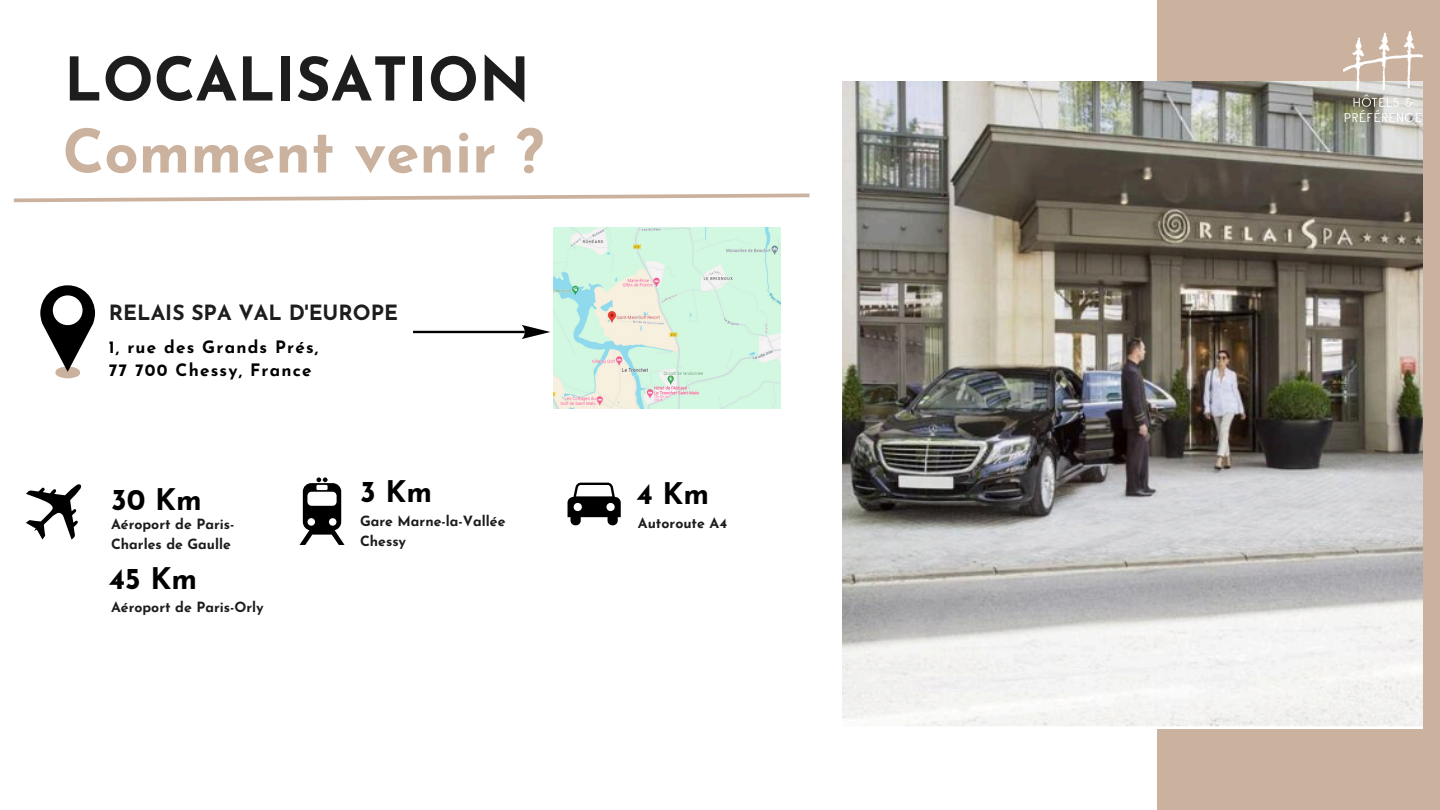
<style>
.page{position:relative;width:1440px;height:810px;background:#fff}
.page>*{position:absolute;margin:0;border:0;box-sizing:border-box;transform-origin:0 0}
.t1{font:700 60px "Josefin Sans";color:#cbb29f}
.t2{font:700 60px "Josefin Sans";color:#1d1d1d}
.t3{font:700 29.8px "Josefin Sans";color:#000}
.t4{font:700 21px "Josefin Sans";color:#1d1d1d}
.t5{font:700 17.1px/23.2px "Josefin Sans";letter-spacing:.07em;color:#000}
.t6{font:700 14.1px/19.5px "Josefin Sans";color:#1d1d1d}
</style>
<div class="page">
<div style="left:1157px;top:0;width:283px;height:810px;background:#cbb29f"></div>
<img style="left:843px;top:81px;width:579px;height:648px">
<svg style="left:56px;top:368px;width:24px;height:10px"></svg>
<div style="left:56px;top:367px;width:24px;height:10px;background:#cbb29f;border-radius:50%"></div>
<svg style="left:40px;top:285px;width:55px;height:87px"></svg>
<div style="left:53px;top:295px;width:30px;height:30px;background:#fff;border-radius:50%"></div>
<svg style="left:568px;top:483px;width:53px;height:42px"></svg>
<svg style="left:26px;top:484px;width:56px;height:56px"></svg>
<svg style="left:300px;top:477px;width:45px;height:68px"></svg>
<svg style="left:13px;top:193px;width:797px;height:10px"></svg>
<img style="left:553px;top:228px;width:227px;height:181px">
<hr style="left:413px;top:331px;width:112px;height:2px;background:#010101">
<svg style="left:521px;top:325px;width:29px;height:14px"></svg>
<img style="left:1343px;top:31px;width:79px;height:91px">
<p class="t2" style="left:64px;top:56px;width:468px">LOCALISATION</p>
<h4 class="t1" style="left:63px;top:128px;width:483px">Comment venir ?</h4>
<p class="t4" style="left:109px;top:304px;width:291px">RELAIS SPA VAL D'EUROPE</p>
<p class="t5" style="left:109px;top:337px;width:211px">1, rue des Grands Prés,<br>77 700 Chessy, France</p>
<p class="t3" style="left:111px;top:488px;width:92px">30 Km</p>
<p class="t3" style="left:360px;top:480px;width:74px">3 Km</p>
<p class="t6" style="left:360px;top:513px;width:147px">Gare Marne-la-Vallée<br>Chessy</p>
<p class="t3" style="left:109px;top:567px;width:90px">45 Km</p>
<p class="t6" style="left:111px;top:598px;width:154px">Aéroport de Paris-Orly</p>
<p class="t6" style="left:111px;top:516px;width:125px">Aéroport de Paris-<br>Charles de Gaulle</p>
<p class="t3" style="left:636px;top:482px;width:74px">4 Km</p>
<h5 class="t6" style="left:638px;top:515px;width:91px">Autoroute A4</h5>
</div>
